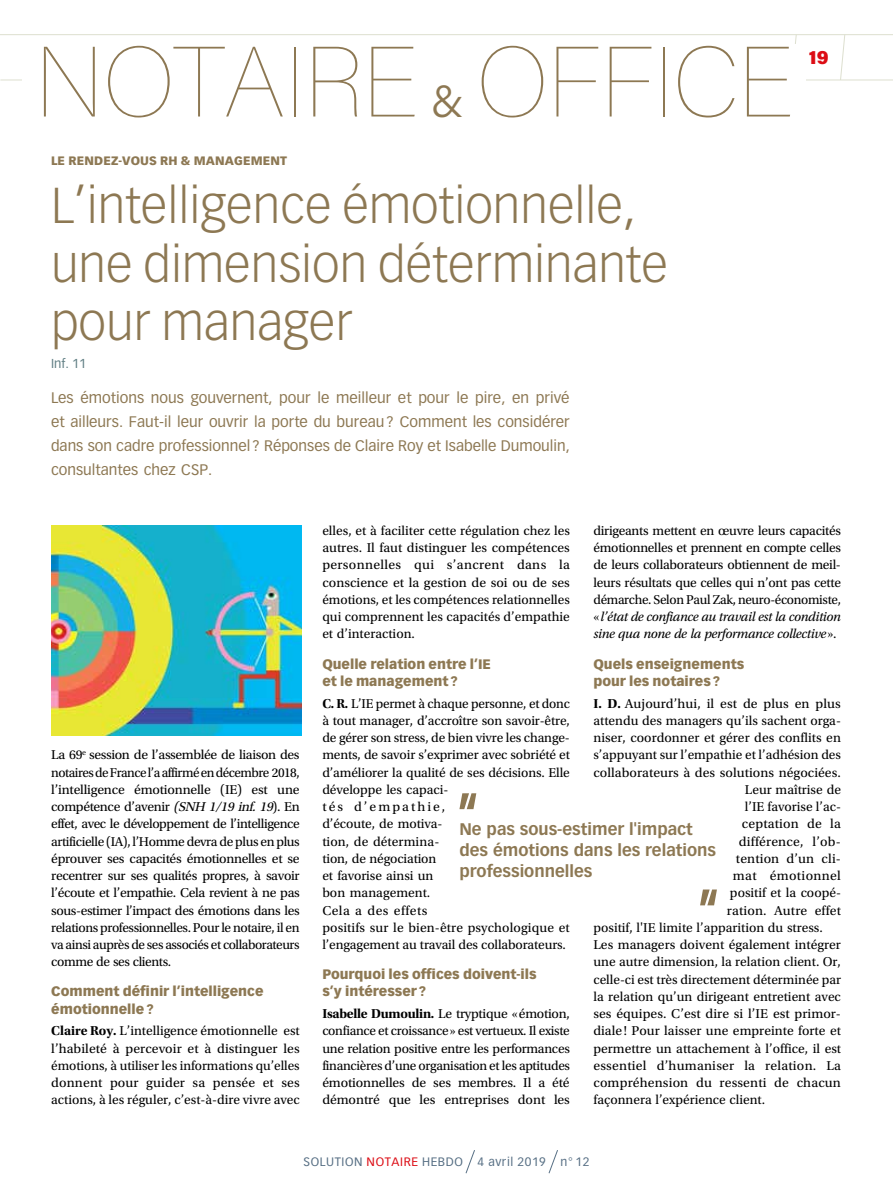
<style>
.page{position:relative;width:893px;height:1191px;background:#fff}
.page>*{position:absolute;margin:0;border:0;box-sizing:border-box;transform-origin:0 0}
.t1{font:100 99px "Acumin Pro";letter-spacing:-.01em;color:#8d7853}
.t2{font:300 49.5px/58.5px "Vectora LT Std";color:#8d7853}
.t3{font:900 19.5px "Acumin Pro";color:#dc0d15}
.t4{font:700 16.5px/21px "Vectora LT Std";color:#8d7853}
.t5{font:15px/24px "Vectora LT Std";color:#8d7853;text-align:justify}
.t6{font:13.5px/17.2px "Utopia Std";color:#000;text-align:justify}
.t7{font:900 13.5px/17.2px "Vectora LT Std";color:#8d7853}
.t8{font:13.5px "Utopia Std";letter-spacing:.025em;color:#000}
.t9{font:12.75px "Vectora LT Std";color:#628085}
.t10{font:12px "Vectora LT Std";letter-spacing:.05em;color:#576f84}
.t11{font:900 12px "Vectora LT Std";letter-spacing:.01em;color:#8d7853}
.s1{font-weight:300;font-size:45px}
.s2{font-style:italic}
.s3{font-family:"Utopia Std Bold Subh"}
.s4{color:#dc0d15}
</style>
<div class="page">
<svg style="left:465px;top:1150px;width:10px;height:24px"></svg>
<svg style="left:548px;top:1150px;width:10px;height:24px"></svg>
<hr style="left:0;top:80px;width:893px;height:1px;background:#dddfcf">
<hr style="left:0;top:34px;width:893px;height:1px;background:#dddfcf">
<svg style="left:840px;top:35px;width:6px;height:46px"></svg>
<svg style="left:795px;top:35px;width:2px;height:9px"></svg>
<div style="left:22px;top:44px;width:784px;height:87px;background:#fff"></div>
<img style="left:52px;top:525px;width:249px;height:210px">
<svg style="left:459px;top:793px;width:17px;height:16px"></svg>
<svg style="left:700px;top:889px;width:17px;height:16px"></svg>
<h1 class="t1" style="left:35px;top:14px;width:760px">NOTAIRE <span class="s1">&amp;</span> OFFICE</h1>
<p class="t11" style="left:51px;top:153px;width:238px">LE RENDEZ-VOUS RH &amp; MANAGEMENT</p>
<h2 class="t2" style="left:51px;top:177px;width:619px">L’intelligence émotionnelle, une dimension déterminante pour manager</h2>
<p class="t9" style="left:51px;top:355px;width:37px">Inf. 11</p>
<p class="t5" style="left:51px;top:385px;width:520px">Les émotions nous gouvernent, pour le meilleur et pour le pire, en privé et ailleurs. Faut-il leur ouvrir la porte du bureau? Comment les considérer dans son cadre professionnel? Réponses de Claire Roy et Isabelle Dumoulin, consultantes chez CSP.</p>
<h3 class="t3" style="left:809px;top:43px;width:21px">19</h3>
<p class="t6" style="left:51px;top:746px;width:250px">La 69<sup>e</sup> session de l’assemblée de liaison des notaires de France l’a affirmé en décembre 2018, l’intelligence émotionnelle (IE) est une compétence d’avenir <span class="s2">(SNH 1/19inf.19</span>). En effet, avec le développement de l’intelligence artificielle (IA), l’Homme devra de plus en plus éprouver ses capacités émotionnelles et se recentrer sur ses qualités propres, à savoir l’écoute et l’empathie. Cela revient à ne pas sous-estimer l’impact des émotions dans les relations professionnelles. Pour le notaire, il en va ainsi auprès de ses associés et collaborateurs comme de ses clients.</p>
<p class="t7" style="left:51px;top:982px;width:214px">Comment définir l’intelligence émotionnelle?</p>
<p class="t6" style="left:51px;top:1022px;width:250px"><span class="s3">Claire Roy.</span> L’intelligence émotionnelle est l’habileté à percevoir et à distinguer les émotions, à utiliser les informations qu’elles donnent pour guider sa pensée et ses actions, à les réguler, c’est-à-dire vivre avec</p>
<p class="t6" style="left:322px;top:522px;width:249px">elles, et à faciliter cette régulation chez les autres. Il faut distinguer les compétences personnelles qui s’ancrent dans la conscience et la gestion de soi ou de ses émotions, et les compétences relationnelles qui comprennent les capacités d’empathie et d’interaction.</p>
<p class="t7" style="left:322px;top:655px;width:170px">Quelle relation entre l’IE et le management?</p>
<p class="t6" style="left:322px;top:694px;width:249px;text-align:left"><span class="s3">C. R.</span> L’IE permet à chaque personne, et donc à tout manager, d’accroître son savoir-être, de gérer son stress, de bien vivre les change&shy;ments, de savoir s’exprimer avec sobriété et d’améliorer la qualité de ses décisions. Elle développe les capaci-<br>tés d’empathie,<br>d’écoute, de motiva-<br>tion, de détermina-<br>tion, de négociation<br>et favorise ainsi un<br>bon management.<br>Cela a des effets<br>positifs sur le bien-être psychologique et l’engagement au travail des collaborateurs.</p>
<p class="t7" style="left:322px;top:965px;width:216px">Pourquoi les offices doivent-ils s’y intéresser?</p>
<p class="t6" style="left:322px;top:1005px;width:249px"><span class="s3">Isabelle Dumoulin.</span> Le tryptique «émotion, confiance et croissance» est vertueux. Il existe une relation positive entre les performances financières d’une organisation et les aptitudes émotionnelles de ses membres. Il a été démontré que les entreprises dont les</p>
<p class="t6" style="left:593px;top:522px;width:249px">dirigeants mettent en œuvre leurs capacités émotionnelles et prennent en compte celles de leurs collaborateurs obtiennent de meil&shy;leurs résultats que celles qui n’ont pas cette démarche. Selon Paul Zak, neuro-économiste, «<span class="s2">l’état de confiance au travail est la condition sine qua none de la performance collective</span>».</p>
<p class="t7" style="left:593px;top:655px;width:152px">Quels enseignements pour les notaires?</p>
<p class="t6" style="left:593px;top:694px;width:249px"><span class="s3">I. D.</span> Aujourd’hui, il est de plus en plus</p>
<p class="t6" style="left:593px;top:712px;width:249px">attendu des managers qu’ils sachent orga-</p>
<p class="t6" style="left:593px;top:729px;width:249px">niser, coordonner et gérer des conflits en</p>
<p class="t6" style="left:593px;top:746px;width:249px">s’appuyant sur l’empathie et l’adhésion des</p>
<p class="t6" style="left:593px;top:763px;width:249px">collaborateurs à des solutions négociées.</p>
<p class="t6" style="left:745px;top:781px;width:97px">Leur maîtrise de</p>
<p class="t6" style="left:745px;top:798px;width:98px">l’IE favorise l’ac-</p>
<p class="t6" style="left:742px;top:815px;width:100px">ceptation de la</p>
<p class="t6" style="left:739px;top:832px;width:104px">différence, l’ob-</p>
<p class="t6" style="left:736px;top:850px;width:107px">tention d’un cli-</p>
<p class="t8" style="left:733px;top:868px;width:109px">mat émotionnel</p>
<p class="t6" style="left:730px;top:884px;width:112px">positif et la coopé-</p>
<p class="t6" style="left:727px;top:901px;width:115px">ration. Autre effet</p>
<p class="t6" style="left:593px;top:919px;width:231px">positif, l'IE limite l’apparition du stress.</p>
<p class="t6" style="left:593px;top:936px;width:249px">Les managers doivent également intégrer</p>
<p class="t6" style="left:593px;top:953px;width:249px">une autre dimension, la relation client. Or,</p>
<p class="t6" style="left:593px;top:970px;width:249px">celle-ci est très directement déterminée par</p>
<p class="t6" style="left:593px;top:988px;width:249px">la relation qu’un dirigeant entretient avec</p>
<p class="t6" style="left:593px;top:1005px;width:249px">ses équipes. C’est dire si l’IE est primor-</p>
<p class="t6" style="left:593px;top:1022px;width:249px">diale ! Pour laisser une empreinte forte et</p>
<p class="t6" style="left:593px;top:1039px;width:249px">permettre un attachement à l’office, il est</p>
<p class="t6" style="left:593px;top:1057px;width:249px">essentiel d’humaniser la relation. La</p>
<p class="t6" style="left:593px;top:1074px;width:249px">compréhension du ressenti de chacun</p>
<p class="t6" style="left:593px;top:1091px;width:173px">façonnera l’expérience client.</p>
<p class="t4" style="left:459px;top:818px;width:258px">Ne pas sous-estimer l'impact des émotions dans les relations professionnelles</p>
<p class="t10" style="left:303px;top:1154px;width:288px">SOLUTION <span class="s4">NOTAIRE</span> HEBDO 4 avril 2019 n° 12</p>
</div>
